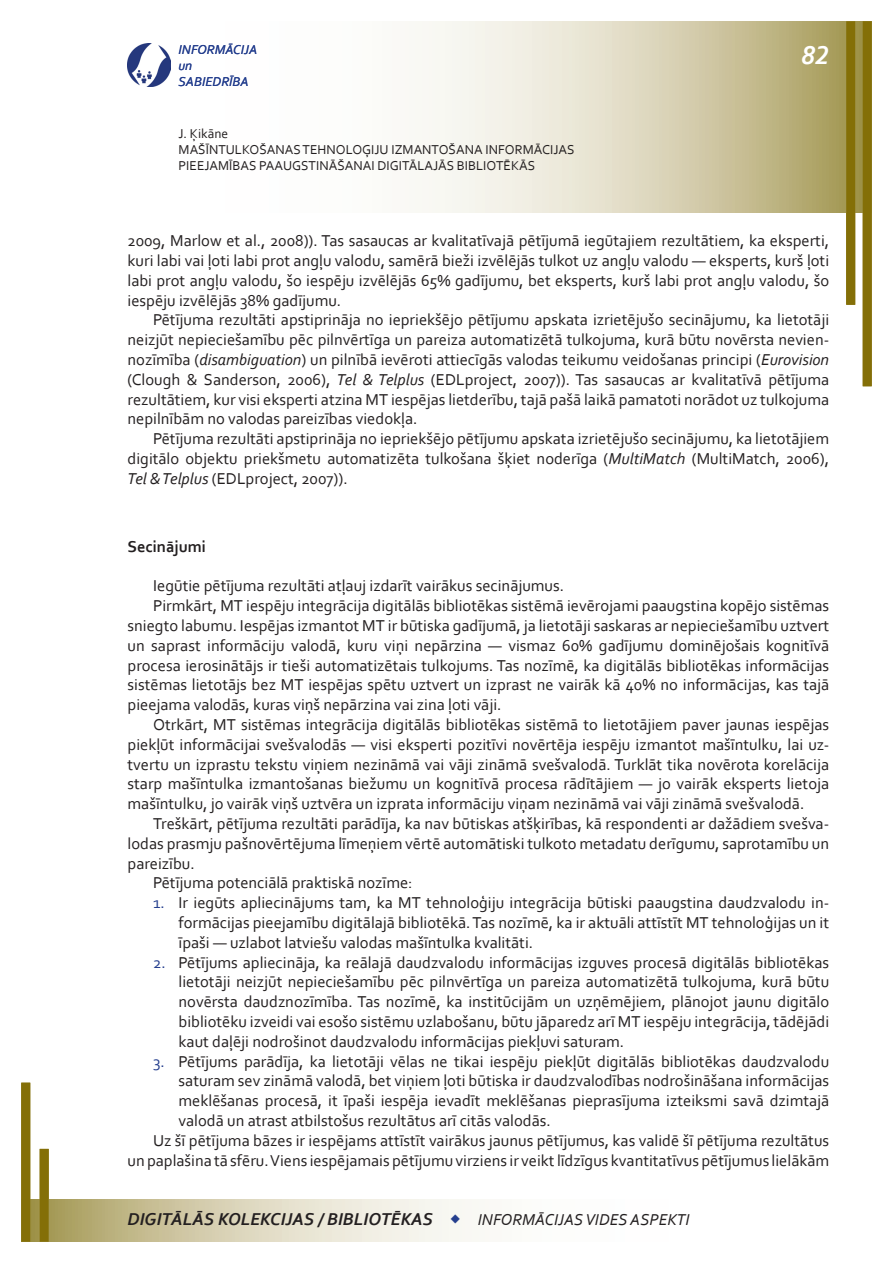
<style>
.page{position:relative;width:893px;height:1263px;background:#fff}
.page>*{position:absolute;margin:0;border:0;box-sizing:border-box;transform-origin:0 0}
.t1{font:italic 700 27px "Corbel";color:#fff}
.t2{font:italic 700 18px "Corbel";color:#231f20}
.bt{font:16.5px/19.8px "Corbel";color:#231f20;text-align:justify}
.bt_numurets{font:16.5px/19.8px "Corbel";color:#231f20;text-align:justify}
.t3{font:italic 16.5px "Corbel";color:#231f20}
.Abstract_name{font:700 16.5px "Corbel";color:#231f20}
.bt_left_9{font:13.5px/16.2px "Corbel";color:#231f20}
.t4{font:italic 13.5px/16.2px "Corbel";color:#253f8e}
.s1{font-style:italic}
.s2{color:#253f8e}
.s3{font-weight:400;font-size:16.5px}
</style>
<div class="page">
<svg style="left:127px;top:21px;width:736px;height:192px"></svg>
<svg style="left:30px;top:1199px;width:449px;height:43px;background:#d9d3b7"></svg>
<div style="left:863px;top:21px;width:9px;height:365px;background:#846f07"></div>
<div style="left:846px;top:21px;width:9px;height:284px;background:#846f07"></div>
<div style="left:21px;top:1083px;width:9px;height:159px;background:#846f07"></div>
<div style="left:40px;top:1149px;width:9px;height:93px;background:#846f07"></div>
<svg style="left:413px;top:1214px;width:9px;height:9px"></svg>
<svg style="left:451px;top:1215px;width:9px;height:9px"></svg>
<p class="t4" style="left:179px;top:41px;width:80px">INFORMĀCIJA un<br>SABIEDRĪBA</p>
<p class="bt_left_9" style="left:179px;top:125px;width:51px">J. Ķikāne</p>
<p class="bt_left_9" style="left:179px;top:141px;width:398px">MAŠĪNTULKOŠANAS TEHNOLOĢIJU IZMANTOŠANA INFORMĀCIJAS<br>PIEEJAMĪBAS PAAUGSTINĀŠANAI DIGITĀLAJĀS BIBLIOTĒKĀS</p>
<h1 class="t1" style="left:801px;top:38px;width:29px">82</h1>
<p class="bt" style="left:128px;top:230px;width:703px">2009, Marlow et al., 2008)). Tas sasaucas ar kvalitatīvajā pētījumā iegūtajiem rezultātiem, ka eksperti, kuri labi vai ļoti labi prot angļu valodu, samērā bieži izvēlējās tulkot uz angļu valodu — eksperts, kurš ļoti labi prot angļu valodu, šo iespēju izvēlējās 65% gadījumu, bet eksperts, kurš labi prot angļu valodu, šo iespēju izvēlējās 38% gadījumu.</p>
<p class="bt" style="left:128px;top:310px;width:703px;text-indent:26px">Pētījuma rezultāti apstiprināja no iepriekšējo pētījumu apskata izrietējušo secinājumu, ka lietotāji neizjūt nepieciešamību pēc pilnvērtīga un pareiza automatizētā tulkojuma, kurā būtu novērsta nevien&shy;nozīmība (<span class="s1">disambiguation</span>) un pilnībā ievēroti attiecīgās valodas teikumu veidošanas principi (<span class="s1">Eurovision </span>(Clough &amp; Sanderson, 2006), <span class="s1">Tel &amp; Telplus</span> (EDLproject, 2007)). Tas sasaucas ar kvalitatīvā pētījuma rezultātiem, kur visi eksperti atzina MT iespējas lietderību, tajā pašā laikā pamatoti norādot uz tulkojuma nepilnībām no valodas pareizības viedokļa.</p>
<p class="bt" style="left:128px;top:428px;width:703px;text-indent:26px">Pētījuma rezultāti apstiprināja no iepriekšējo pētījumu apskata izrietējušo secinājumu, ka lietotājiem digitālo objektu priekšmetu automatizēta tulkošana šķiet noderīga (<span class="s1">MultiMatch</span> (MultiMatch, 2006), <span class="s1">Tel &amp; Telplus</span> (EDLproject, 2007)).</p>
<p class="Abstract_name" style="left:128px;top:536px;width:80px">Secinājumi</p>
<p class="bt" style="left:153px;top:575px;width:413px">Iegūtie pētījuma rezultāti atļauj izdarīt vairākus secinājumus.</p>
<p class="bt" style="left:128px;top:595px;width:703px;text-indent:26px">Pirmkārt, MT iespēju integrācija digitālās bibliotēkas sistēmā ievērojami paaugstina kopējo sistēmas sniegto labumu. Iespējas izmantot MT ir būtiska gadījumā, ja lietotāji saskaras ar nepieciešamību uztvert un saprast informāciju valodā, kuru viņi nepārzina — vismaz 60% gadījumu dominējošais kognitīvā procesa ierosinātājs ir tieši automatizētais tulkojums. Tas nozīmē, ka digitālās bibliotēkas informācijas sistēmas lietotājs bez MT iespējas spētu uztvert un izprast ne vairāk kā 40% no informācijas, kas tajā pieejama valodās, kuras viņš nepārzina vai zina ļoti vāji.</p>
<p class="bt" style="left:128px;top:714px;width:703px;text-indent:26px">Otrkārt, MT sistēmas integrācija digitālās bibliotēkas sistēmā to lietotājiem paver jaunas iespējas piekļūt informācijai svešvalodās — visi eksperti pozitīvi novērtēja iespēju izmantot mašīntulku, lai uz&shy;tvertu un izprastu tekstu viņiem nezināmā vai vāji zināmā svešvalodā. Turklāt tika novērota korelācija starp mašīntulka izmantošanas biežumu un kognitīvā procesa rādītājiem — jo vairāk eksperts lietoja mašīntulku, jo vairāk viņš uztvēra un izprata informāciju viņam nezināmā vai vāji zināmā svešvalodā.</p>
<p class="bt" style="left:128px;top:813px;width:703px;text-indent:26px">Treškārt, pētījuma rezultāti parādīja, ka nav būtiskas atšķirības, kā respondenti ar dažādiem svešva&shy;lodas prasmju pašnovērtējuma līmeņiem vērtē automātiski tulkoto metadatu derīgumu, saprotamību un pareizību.</p>
<p class="bt" style="left:153px;top:872px;width:261px">Pētījuma potenciālā praktiskā nozīme:</p>
<p class="bt_numurets" style="left:179px;top:892px;width:652px;text-indent:-26px"><span class="s2">1.</span> Ir iegūts apliecinājums tam, ka MT tehnoloģiju integrācija būtiski paaugstina daudzvalodu in&shy;formācijas pieejamību digitālajā bibliotēkā. Tas nozīmē, ka ir aktuāli attīstīt MT tehnoloģijas un it īpaši — uzlabot latviešu valodas mašīntulka kvalitāti.</p>
<p class="bt_numurets" style="left:179px;top:952px;width:652px;text-indent:-26px"><span class="s2">2.</span> Pētījums apliecināja, ka reālajā daudzvalodu informācijas izguves procesā digitālās bibliotēkas lietotāji neizjūt nepieciešamību pēc pilnvērtīga un pareiza automatizētā tulkojuma, kurā būtu novērsta daudznozīmība. Tas nozīmē, ka institūcijām un uzņēmējiem, plānojot jaunu digitālo bibliotēku izveidi vai esošo sistēmu uzlabošanu, būtu jāparedz arī MT iespēju integrācija, tādējādi kaut daļēji nodrošinot daudzvalodu informācijas piekļuvi saturam.</p>
<p class="bt_numurets" style="left:179px;top:1051px;width:652px;text-indent:-26px"><span class="s2">3.</span> Pētījums parādīja, ka lietotāji vēlas ne tikai iespēju piekļūt digitālās bibliotēkas daudzvalodu saturam sev zināmā valodā, bet viņiem ļoti būtiska ir daudzvalodības nodrošināšana informācijas meklēšanas procesā, it īpaši iespēja ievadīt meklēšanas pieprasījuma izteiksmi savā dzimtajā valodā un atrast atbilstošus rezultātus arī citās valodās.</p>
<p class="bt" style="left:128px;top:1130px;width:703px;text-align:right">Uz šī pētījuma bāzes ir iespējams attīstīt vairākus jaunus pētījumus, kas validē šī pētījuma rezultātus<br>un paplašina tā sfēru. Viens iespējamais pētījumu virziens ir veikt līdzīgus kvantitatīvus pētījumus lielākām</p>
<p class="t2" style="left:128px;top:1208px;width:525px">DIGITĀLĀS KOLEKCIJAS / BIBLIOTĒKAS <span class="s3">INFORMĀCIJAS VIDES ASPEKTI</span></p>
<p class="t3" style="left:128px;top:1209px;width:269px">DIGITĀLĀS KOLEKCIJAS / BIBLIOTĒKAS</p>
<p class="t3" style="left:478px;top:1210px;width:213px">INFORMĀCIJAS VIDES ASPEKTI</p>
</div>
